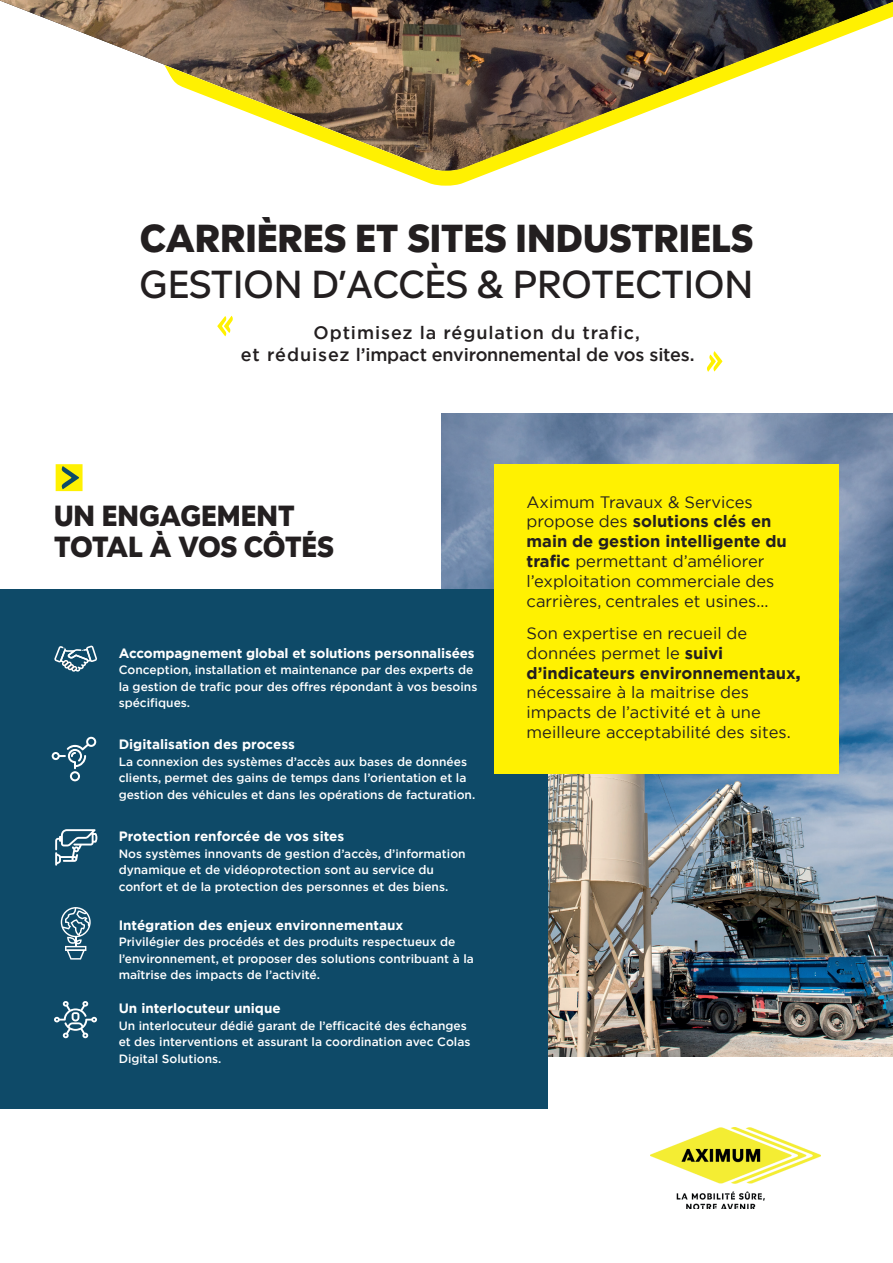
<style>
.page{position:relative;width:893px;height:1263px;background:#fff}
.page>*{position:absolute;margin:0;border:0;box-sizing:border-box;transform-origin:0 0}
.t1{font:900 38.4px "Colas";color:#231f20}
.t2{font:38.4px "Colas";color:#231f20}
.t3{font:900 28.65px/30.5px "Colas";color:#231f20}
.t4{font:500 18px/21.6px "Gotham";letter-spacing:.035em;color:#231f20}
.t5{font:16.5px/19.8px "Gotham";color:#231f20}
.t6{font:700 13.5px "Gotham";color:#fff}
.t7{font:500 12px/16.5px "Gotham";color:#fff}
.s1{font-weight:700}
.s2{font-weight:900}
</style>
<div class="page">
<img style="left:441px;top:413px;width:452px;height:644px">
<div style="left:0;top:589px;width:548px;height:519px;background:#0e4a68"></div>
<div style="left:56px;top:464px;width:27px;height:27px;background:#fff101"></div>
<svg style="left:61px;top:466px;width:18px;height:23px"></svg>
<div style="left:495px;top:464px;width:344px;height:310px;background:#fff101"></div>
<img style="left:650px;top:1128px;width:170px;height:81px">
<img style="left:0;top:0;width:164px;height:65px">
<svg style="left:164px;top:0;width:729px;height:186px"></svg>
<svg style="left:707px;top:351px;width:15px;height:21px"></svg>
<svg style="left:217px;top:316px;width:16px;height:20px"></svg>
<svg style="left:54px;top:1001px;width:43px;height:37px"></svg>
<svg style="left:55px;top:829px;width:43px;height:37px"></svg>
<svg style="left:61px;top:907px;width:30px;height:52px"></svg>
<svg style="left:54px;top:645px;width:43px;height:27px"></svg>
<svg style="left:52px;top:737px;width:44px;height:44px"></svg>
<h1 class="t1" style="left:140px;top:217px;width:615px">CARRIÈRES ET SITES INDUSTRIELS</h1>
<h1 class="t2" style="left:140px;top:263px;width:615px">GESTION D’ACCÈS &amp; PROTECTION</h1>
<h3 class="t4" style="left:241px;top:322px;width:455px;text-indent:73px">Optimisez la régulation du trafic,<br>et réduisez l’impact environnemental de vos sites.</h3>
<h2 class="t3" style="left:54px;top:501px;width:281px">UN ENGAGEMENT<br>TOTAL À VOS CÔTÉS</h2>
<p class="t6" style="left:119px;top:644px;width:358px">Accompagnement global et solutions personnalisées</p>
<p class="t7" style="left:119px;top:661px;width:360px">Conception, installation et maintenance par des experts de la gestion de trafic pour des offres répondant à vos besoins spécifiques.</p>
<p class="t6" style="left:119px;top:736px;width:178px">Digitalisation des process</p>
<p class="t7" style="left:119px;top:753px;width:358px">La connexion des systèmes d’accès aux bases de données clients, permet des gains de temps dans l’orientation et la gestion des véhicules et dans les opérations de facturation.</p>
<p class="t6" style="left:119px;top:827px;width:227px">Protection renforcée de vos sites</p>
<p class="t7" style="left:119px;top:845px;width:348px">Nos systèmes innovants de gestion d’accès, d’information dynamique et de vidéoprotection sont au service du confort et de la protection des personnes et des biens.</p>
<p class="t6" style="left:119px;top:916px;width:286px">Intégration des enjeux environnementaux</p>
<p class="t7" style="left:119px;top:933px;width:357px">Privilégier des procédés et des produits respectueux de l’environnement, et proposer des solutions contribuant à la maîtrise des impacts de l’activité.</p>
<p class="t6" style="left:119px;top:999px;width:164px">Un interlocuteur unique</p>
<p class="t7" style="left:119px;top:1017px;width:353px">Un interlocuteur dédié garant de l’efficacité des échanges et des interventions et assurant la coordination avec Colas<br>Digital Solutions.</p>
<h3 class="t5" style="left:527px;top:491px;width:262px">Aximum Travaux &amp; Services propose des <span class="s1">solutions clés en main de gestion intelligente du trafic</span> permettant d’améliorer l’exploitation commerciale des carrières, centrales et usines...</h3>
<h3 class="t5" style="left:527px;top:623px;width:275px">Son expertise en recueil de données permet le <span class="s1">suivi d’indicateurs environnementaux</span><span class="s2">, </span>nécessaire à la maitrise des impacts de l’activité et à une meilleure acceptabilité des sites.</h3>
</div>
